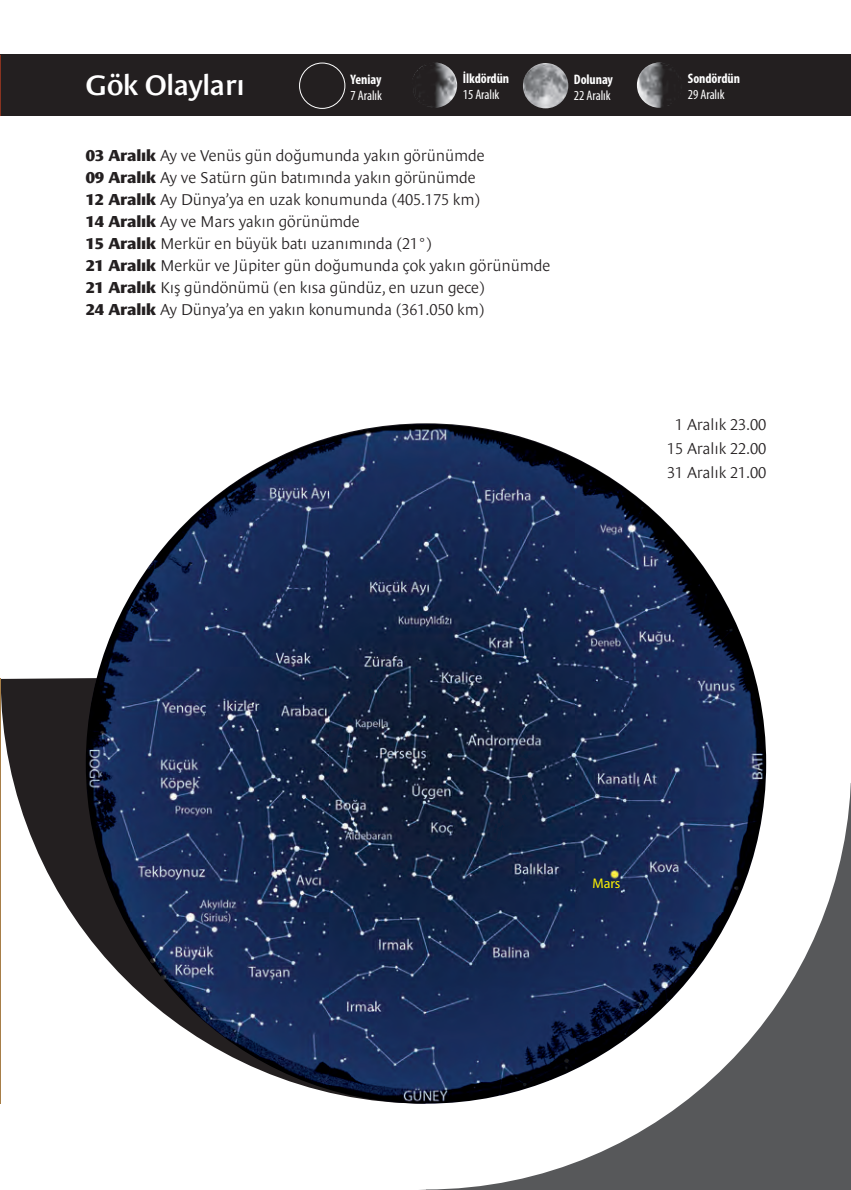
<style>
.page{position:relative;width:851px;height:1190px;background:#fff}
.page>*{position:absolute;margin:0;border:0;box-sizing:border-box;transform-origin:0 0}
.t1{font:600 28.8px "Le Monde Sans Pro";letter-spacing:-.01em;color:#fff}
.t2{font:300 16px/22px "Le Monde Sans Pro";letter-spacing:-.01em;color:#231f20;text-align:center}
.t3{font:14px "Myriad Pro";color:#fff101}
.t4{font:700 condensed 13.8px "Myriad Pro";letter-spacing:-.005em;color:#fff}
.t5{font:condensed 13.8px "Myriad Pro";letter-spacing:-.005em;color:#fff}
.s1{font-weight:700;font-stretch:expanded}
</style>
<div class="page">
<div style="left:426px;top:783px;width:425px;height:407px;background:#57585a"></div>
<div style="left:1px;top:339px;width:850px;height:850px;background:#fff;border-radius:50%"></div>
<svg style="left:1px;top:566px;width:527px;height:538px"></svg>
<div style="left:1px;top:55px;width:850px;height:61px;background:#231f20"></div>
<svg style="left:0;top:55px;width:1px;height:61px"></svg>
<hr style="left:0;top:678px;width:1px;height:426px;background:#a77e47">
<img style="left:86px;top:423px;width:680px;height:681px;border-radius:340px">
<div style="left:299px;top:63px;width:46px;height:45px;border:1px solid #fff;border-radius:50%"></div>
<img style="left:412px;top:62px;width:45px;height:46px;border-radius:23px">
<img style="left:523px;top:63px;width:45px;height:45px;border-radius:23px">
<img style="left:637px;top:62px;width:45px;height:46px;border-radius:23px">
<h1 class="t1" style="left:86px;top:62px;width:161px">Gök Olayları</h1>
<p class="t4" style="left:351px;top:71px;width:32px">Yeniay</p>
<p class="t5" style="left:351px;top:87px;width:33px">7 Aralık</p>
<p class="t4" style="left:463px;top:70px;width:48px">İlkdördün</p>
<p class="t5" style="left:463px;top:86px;width:38px">15 Aralık</p>
<p class="t4" style="left:574px;top:71px;width:40px">Dolunay</p>
<p class="t5" style="left:574px;top:87px;width:38px">22 Aralık</p>
<p class="t4" style="left:688px;top:70px;width:54px">Sondördün</p>
<p class="t5" style="left:688px;top:86px;width:38px">29 Aralık</p>
<p class="t2" style="left:86px;top:143px;width:466px;text-align:left"><span class="s1">03 Aralık</span> Ay ve Venüs gün doğumunda yakın görünümde<br><span class="s1">09 Aralık</span> Ay ve Satürn gün batımında yakın görünümde<br><span class="s1">12 Aralık</span> Ay Dünya’ya en uzak konumunda (405.175 km)<br><span class="s1">14 Aralık</span> Ay ve Mars yakın görünümde<br><span class="s1">15 Aralık</span> Merkür en büyük batı uzanımında (21°)<br><span class="s1">21 Aralık</span> Merkür ve Jüpiter gün doğumunda çok yakın görünümde <span class="s1">21 Aralık</span> Kış gündönümü (en kısa gündüz, en uzun gece)<br><span class="s1">24 Aralık</span> Ay Dünya’ya en yakın konumunda (361.050 km)</p>
<p class="t2" style="left:667px;top:411px;width:101px;line-height:24px">1 Aralık 23.00<br>15 Aralık 22.00<br>31 Aralık 21.00</p>
<p class="t3" style="left:592px;top:875px;width:29px">Mars</p>
</div>
